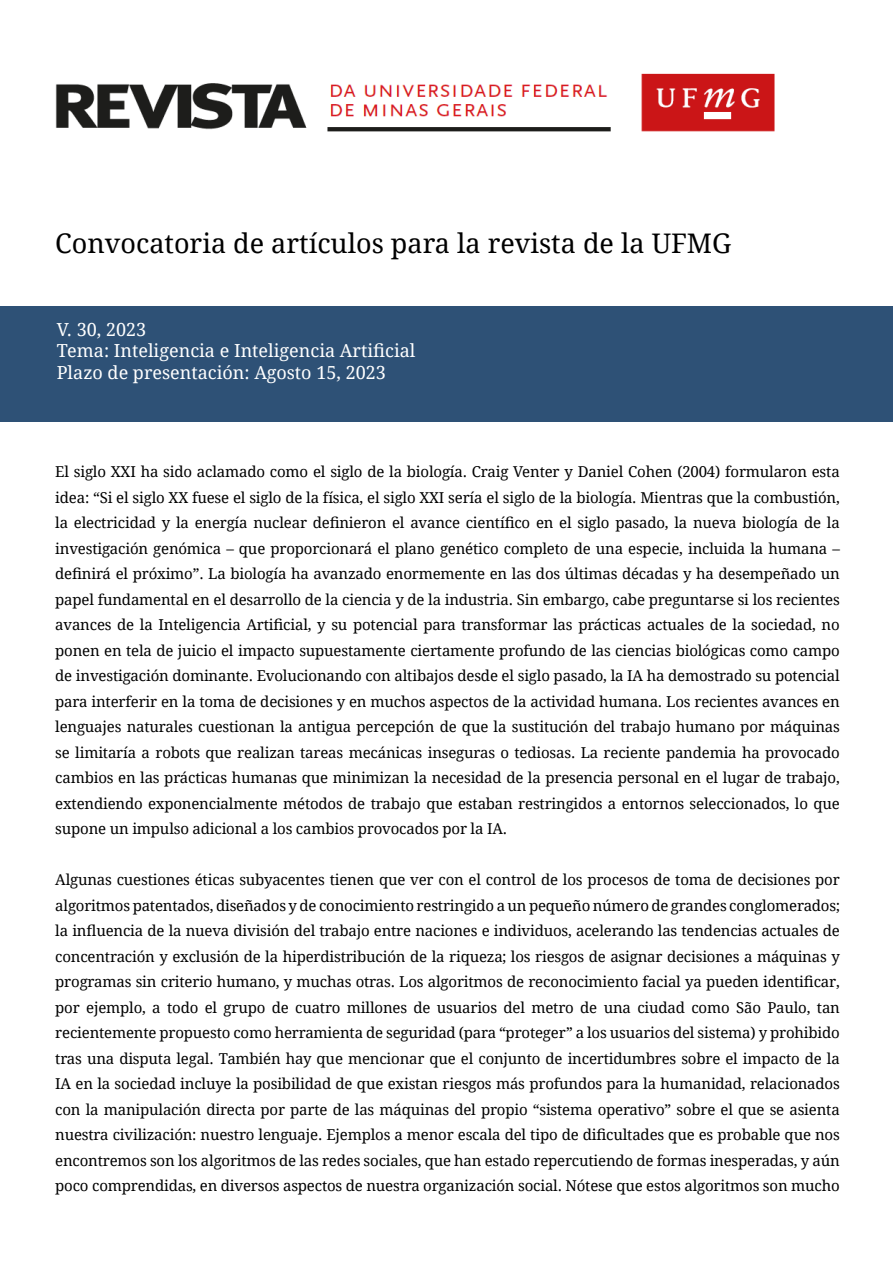
<style>
.page{position:relative;width:893px;height:1263px;background:#fff}
.page>*{position:absolute;margin:0;border:0;box-sizing:border-box;transform-origin:0 0}
.t1{font:27px "Droid Serif";color:#000}
.t2{font:18px/21.6px "Droid Serif";color:#fff}
.t3{font:15px/25.5px "Droid Serif";letter-spacing:-.01em;color:#000;text-align:justify}
</style>
<div class="page">
<div style="left:0;top:306px;width:893px;height:115px;background:#2e5176"></div>
<img style="left:55px;top:73px;width:720px;height:59px">
<h1 class="t1" style="left:55px;top:225px;width:678px">Convocatoria de artículos para la revista de la UFMG</h1>
<p class="t2" style="left:57px;top:318px;width:360px">V. 30, 2023<br>Tema: Inteligencia e Inteligencia Artificial<br>Plazo de presentación: Agosto 15, 2023</p>
<p class="t3" style="left:55px;top:459px;width:786px">El siglo XXI ha sido aclamado como el siglo de la biología. Craig Venter y Daniel Cohen (2004) formularon esta idea: “Si el siglo XX fuese el siglo de la física, el siglo XXI sería el siglo de la biología. Mientras que la combustión, la electricidad y la energía nuclear definieron el avance científico en el siglo pasado, la nueva biología de la investigación genómica – que proporcionará el plano genético completo de una especie, incluida la humana – definirá el próximo”. La biología ha avanzado enormemente en las dos últimas décadas y ha desempeñado un papel fundamental en el desarrollo de la ciencia y de la industria. Sin embargo, cabe preguntarse si los recientes avances de la Inteligencia Artificial, y su potencial para transformar las prácticas actuales de la sociedad, no ponen en tela de juicio el impacto supuestamente ciertamente profundo de las ciencias biológicas como campo de investigación dominante. Evolucionando con altibajos desde el siglo pasado, la IA ha demostrado su potencial para interferir en la toma de decisiones y en muchos aspectos de la actividad humana. Los recientes avances en lenguajes naturales cuestionan la antigua percepción de que la sustitución del trabajo humano por máquinas se limitaría a robots que realizan tareas mecánicas inseguras o tediosas. La reciente pandemia ha provocado cambios en las prácticas humanas que minimizan la necesidad de la presencia personal en el lugar de trabajo, extendiendo exponencialmente métodos de trabajo que estaban restringidos a entornos seleccionados, lo que supone un impulso adicional a los cambios provocados por la IA.</p>
<p class="t3" style="left:55px;top:867px;width:786px">Algunas cuestiones éticas subyacentes tienen que ver con el control de los procesos de toma de decisiones por algoritmos patentados, diseñados y de conocimiento restringido a un pequeño número de grandes conglomerados; la influencia de la nueva división del trabajo entre naciones e individuos, acelerando las tendencias actuales de concentración y exclusión de la hiperdistribución de la riqueza; los riesgos de asignar decisiones a máquinas y programas sin criterio humano, y muchas otras. Los algoritmos de reconocimiento facial ya pueden identificar, por ejemplo, a todo el grupo de cuatro millones de usuarios del metro de una ciudad como São Paulo, tan recientemente propuesto como herramienta de seguridad (para “proteger” a los usuarios del sistema) y prohibido tras una disputa legal. También hay que mencionar que el conjunto de incertidumbres sobre el impacto de la IA en la sociedad incluye la posibilidad de que existan riesgos más profundos para la humanidad, relacionados con la manipulación directa por parte de las máquinas del propio “sistema operativo” sobre el que se asienta nuestra civilización: nuestro lenguaje. Ejemplos a menor escala del tipo de dificultades que es probable que nos encontremos son los algoritmos de las redes sociales, que han estado repercutiendo de formas inesperadas, y aún poco comprendidas, en diversos aspectos de nuestra organización social. Nótese que estos algoritmos son mucho</p>
</div>
